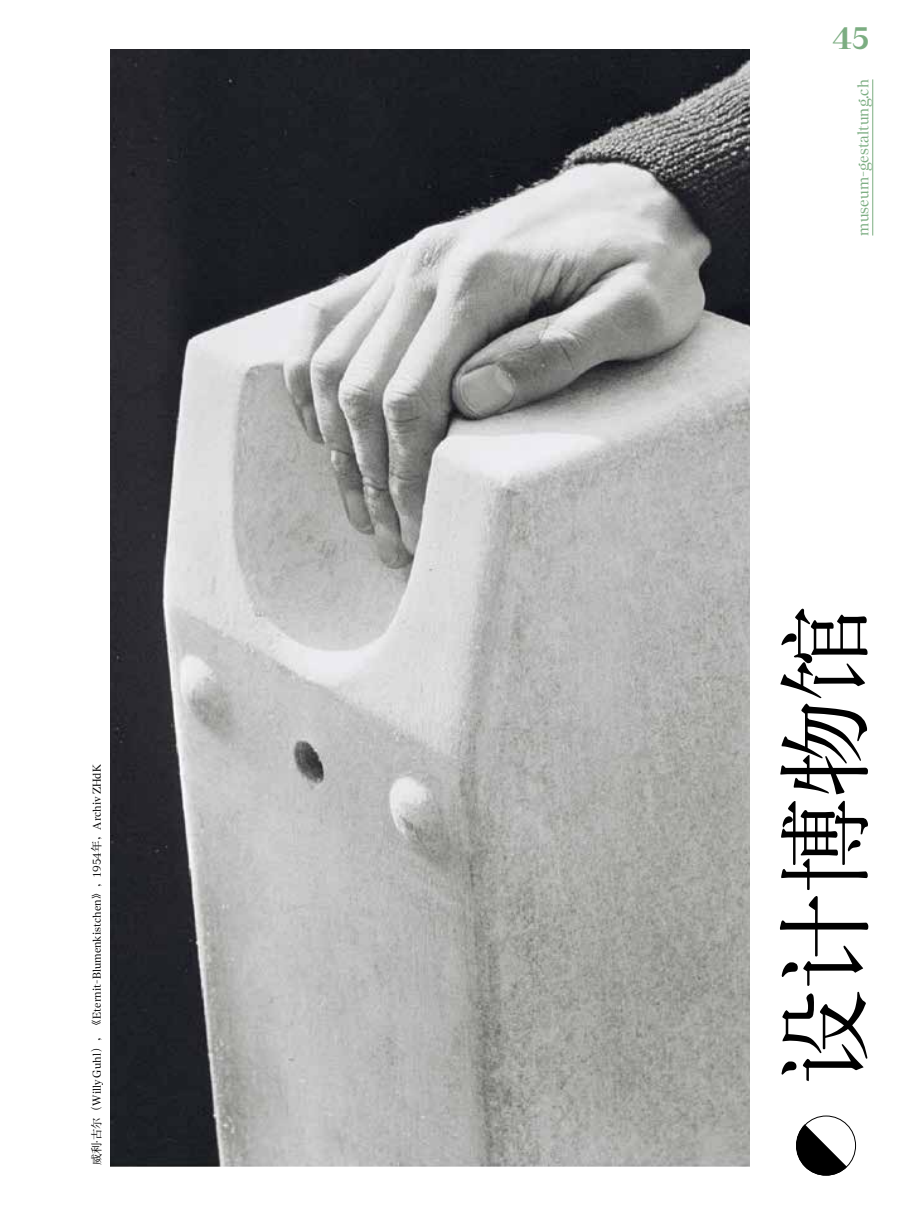
<style>
.page{position:relative;width:918px;height:1216px;background:#fff}
.page>*{position:absolute;margin:0;border:0;box-sizing:border-box;transform-origin:0 0}
.t1{font:96.25px "H Ya 1 gj";letter-spacing:-.005em;color:#000}
.t2{font:700 31.5px "Nantes";color:#7bad81}
.t3{font:15.75px "Nantes";letter-spacing:.005em;color:#7bad81}
.t4{font:11.38px "Nantes";letter-spacing:.005em;color:#000}
.s1{font-family:"Source Han Serif CN"}
.s2{font-family:"H Ya 1 gj"}
</style>
<div class="page">
<svg style="left:797px;top:1115px;width:58px;height:60px"></svg>
<svg style="left:796px;top:1123px;width:51px;height:53px"></svg>
<img style="left:111px;top:50px;width:638px;height:1116px">
<hr style="left:872px;top:79px;width:1px;height:156px;background:#7bad81">
<p class="t4" style="left:89px;top:1165px;width:402px;rotate:-90deg"><span class="s1">威利</span>·<span class="s1">古尔</span><span class="s2">（</span>Willy Guhl<span class="s2">），《</span>Eternit-Blumenkistchen<span class="s2">》，</span>1954<span class="s1">年</span><span class="s2">，</span>Archiv ZHdK</p>
<h2 class="t2" style="left:833px;top:14px;width:38px">45</h2>
<h3 class="t3" style="left:851px;top:235px;width:158px;rotate:-90deg">museum-gestaltung.ch</h3>
<h1 class="t1" style="left:775px;top:1084px;width:481px;rotate:-90deg">设计博物馆</h1>
</div>
